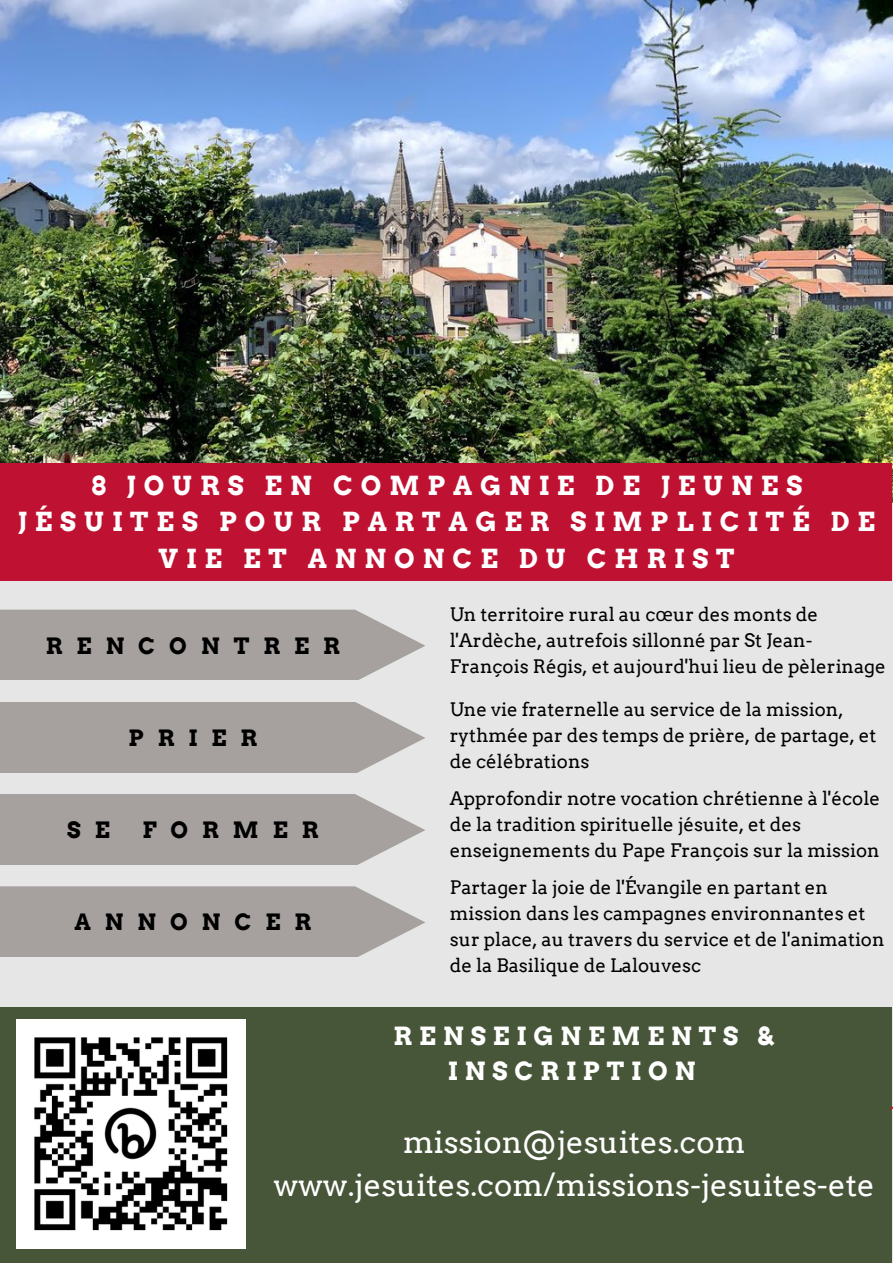
<style>
.page{position:relative;width:893px;height:1263px;background:#e6e6e6}
.page>*{position:absolute;margin:0;border:0;box-sizing:border-box;transform-origin:0 0}
.t1{font:30.75px/42.8px "Arvo";color:#fff;text-align:center}
.t2{font:700 26.25px/36.6px "Arvo";letter-spacing:.3em;color:#fff;text-align:center}
.t3{font:700 25.05px/34.9px "Arvo";letter-spacing:.275em;color:#fff}
.t4{font:700 22.5px "Arvo";letter-spacing:.62em;color:#000}
.t5{font:18.6px/25.9px "Arvo";color:#000}
.s1{font-family:"Noto Sans"}
</style>
<div class="page">
<img style="left:0;top:0;width:893px;height:503px">
<div style="left:0;top:464px;width:892px;height:116px;background:#bf1131"></div>
<svg style="left:0;top:610px;width:425px;height:70px;background:#aba5a4"></svg>
<svg style="left:0;top:702px;width:425px;height:70px;background:#aba5a4"></svg>
<svg style="left:0;top:794px;width:425px;height:70px;background:#aba5a4"></svg>
<svg style="left:0;top:886px;width:425px;height:71px;background:#aba5a5"></svg>
<div style="left:0;top:1007px;width:892px;height:256px;background:#475538"></div>
<img style="left:16px;top:1019px;width:230px;height:230px">
<h2 class="t2" style="left:18px;top:467px;width:858px">8 JOURS EN COMPAGNIE DE JEUNES<br>JÉSUITES POUR PARTAGER SIMPLICITÉ DE<br>VIE ET ANNONCE DU CHRIST</h2>
<p class="t4" style="left:46px;top:631px;width:296px">RENCONTRER</p>
<p class="t4" style="left:128px;top:723px;width:130px">PRIER</p>
<p class="t4" style="left:67px;top:816px;width:44px">S E</p>
<p class="t4" style="left:142px;top:816px;width:178px">FORMER</p>
<p class="t4" style="left:74px;top:908px;width:238px">ANNONCER</p>
<p class="t5" style="left:450px;top:602px;width:437px">Un territoire rural au c<span class="s1">œ</span>ur des monts de l'Ardèche, autrefois sillonné par St Jean-<br>François Régis, et aujourd'hui lieu de pèlerinage</p>
<p class="t5" style="left:450px;top:696px;width:428px">Une vie fraternelle au service de la mission, rythmée par des temps de prière, de partage, et de célébrations</p>
<p class="t5" style="left:450px;top:785px;width:432px">Approfondir notre vocation chrétienne à l'école de la tradition spirituelle jésuite, et des enseignements du Pape François sur la mission</p>
<p class="t5" style="left:450px;top:874px;width:436px">Partager la joie de l'Évangile en partant en mission dans les campagnes environnantes et sur place, au travers du service et de l'animation de la Basilique de Lalouvesc</p>
<h3 class="t3" style="left:448px;top:1018px;width:327px;text-indent:-54px">RENSEIGNEMENTS &amp;<br>INSCRIPTION</h3>
<h1 class="t1" style="left:274px;top:1121px;width:602px">mission@jesuites.com www.jesuites.com/missions-jesuites-ete</h1>
</div>
